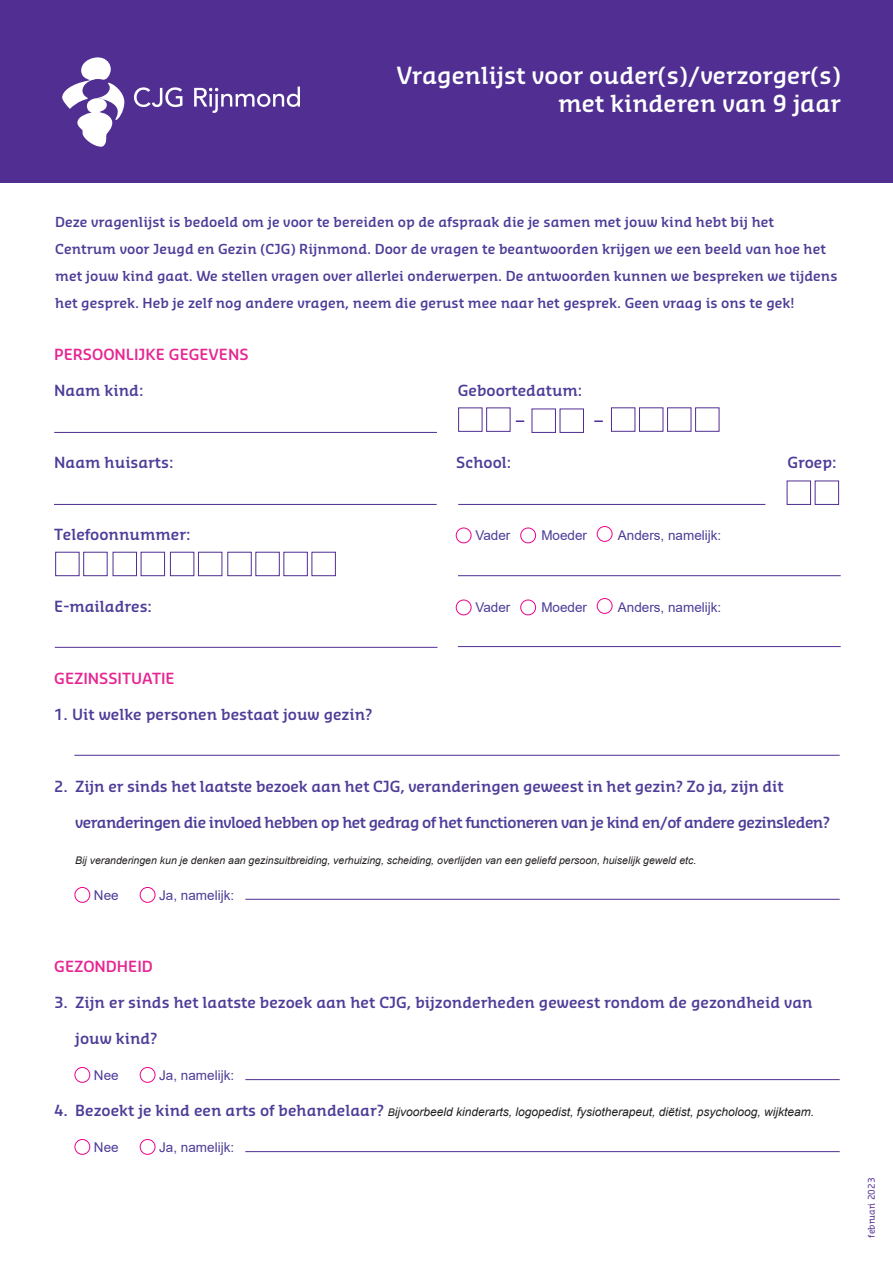
<style>
.page{position:relative;width:893px;height:1263px;background:#fff}
.page>*{position:absolute;margin:0;border:0;box-sizing:border-box;transform-origin:0 0}
.titel{font:600 23.1px/27.8px "Sansa Slab Pro";color:#fff;text-align:right}
.Vragen{font:600 15px "Sansa Slab Pro";color:#4e3c98}
.Vragen-2{font:600 15px "Sansa Slab Pro";letter-spacing:-.04em;color:#4e3c98}
.t1{font:600 15px "Sansa Slab Pro";color:#e72592}
.criteria{font:600 15px "Sansa Slab Pro";color:#4e3c98}
.Alineastijl_5{font:600 13.5px/27px "Sansa Slab Pro";color:#4e3c98}
.criteria-2{font:13.5px "Arial";color:#4e3c98}
.Vragen-3{font:italic 12px "Arial";color:#231f20}
.Alineastijl_3{font:italic 10.5px "Arial";color:#231f20}
.t2{font:9px "Sansa Slab Pro";color:#502e92}
.s1{font-family:"Sansa Slab Pro";font-weight:600;font-style:normal;font-size:15px;color:#4e3c98}
.s2{font-size:10.5px}
</style>
<div class="page">
<div style="left:0;top:0;width:893px;height:182px;background:#502e92"></div>
<svg style="left:134px;top:87px;width:48px;height:20px"></svg>
<svg style="left:194px;top:87px;width:106px;height:26px"></svg>
<svg style="left:62px;top:57px;width:62px;height:90px"></svg>
<div style="left:75px;top:887px;width:15px;height:16px;border:1px solid #ed028c;border-radius:50%"></div>
<div style="left:140px;top:887px;width:15px;height:16px;border:1px solid #ed028c;border-radius:50%"></div>
<div style="left:75px;top:1067px;width:15px;height:16px;border:1px solid #ed028c;border-radius:50%"></div>
<div style="left:140px;top:1067px;width:15px;height:16px;border:1px solid #ed028c;border-radius:50%"></div>
<div style="left:75px;top:1139px;width:15px;height:16px;border:1px solid #ed028c;border-radius:50%"></div>
<div style="left:140px;top:1139px;width:15px;height:16px;border:1px solid #ed028c;border-radius:50%"></div>
<div style="left:456px;top:528px;width:15px;height:15px;border:1px solid #ed028c;border-radius:50%"></div>
<div style="left:520px;top:528px;width:16px;height:15px;border:1px solid #ed028c;border-radius:50%"></div>
<div style="left:597px;top:526px;width:15px;height:16px;border:1px solid #ed028c;border-radius:50%"></div>
<div style="left:456px;top:600px;width:15px;height:15px;border:1px solid #ed028c;border-radius:50%"></div>
<div style="left:520px;top:600px;width:16px;height:15px;border:1px solid #ed028c;border-radius:50%"></div>
<div style="left:597px;top:598px;width:15px;height:16px;border:1px solid #ed028c;border-radius:50%"></div>
<hr style="left:54px;top:432px;width:383px;height:1px;background:#502e92">
<hr style="left:54px;top:504px;width:383px;height:1px;background:#502e92">
<hr style="left:458px;top:504px;width:307px;height:1px;background:#502e92">
<hr style="left:55px;top:647px;width:382px;height:1px;background:#502e92">
<hr style="left:458px;top:646px;width:383px;height:1px;background:#502e92">
<hr style="left:458px;top:575px;width:383px;height:1px;background:#502e92">
<hr style="left:245px;top:899px;width:595px;height:1px;background:#502e92">
<hr style="left:245px;top:1079px;width:595px;height:1px;background:#502e92">
<hr style="left:245px;top:1151px;width:595px;height:1px;background:#502e92">
<hr style="left:74px;top:755px;width:766px;height:1px;background:#502e92">
<div style="left:55px;top:552px;width:25px;height:24px;border:1px solid #502e92"></div>
<div style="left:170px;top:552px;width:24px;height:24px;border:1px solid #502e92"></div>
<div style="left:113px;top:552px;width:24px;height:24px;border:1px solid #502e92"></div>
<div style="left:227px;top:552px;width:25px;height:24px;border:1px solid #502e92"></div>
<div style="left:283px;top:552px;width:25px;height:24px;border:1px solid #502e92"></div>
<div style="left:83px;top:552px;width:25px;height:24px;border:1px solid #502e92"></div>
<div style="left:198px;top:552px;width:24px;height:24px;border:1px solid #502e92"></div>
<div style="left:141px;top:552px;width:24px;height:24px;border:1px solid #502e92"></div>
<div style="left:255px;top:552px;width:25px;height:24px;border:1px solid #502e92"></div>
<div style="left:312px;top:552px;width:24px;height:24px;border:1px solid #502e92"></div>
<div style="left:458px;top:407px;width:24px;height:25px;border:1px solid #502e92"></div>
<div style="left:532px;top:409px;width:24px;height:24px;border:1px solid #502e92"></div>
<div style="left:611px;top:407px;width:24px;height:25px;border:1px solid #502e92"></div>
<div style="left:667px;top:407px;width:24px;height:25px;border:1px solid #502e92"></div>
<div style="left:486px;top:407px;width:24px;height:25px;border:1px solid #502e92"></div>
<div style="left:560px;top:409px;width:24px;height:24px;border:1px solid #502e92"></div>
<div style="left:639px;top:407px;width:24px;height:25px;border:1px solid #502e92"></div>
<div style="left:695px;top:407px;width:24px;height:25px;border:1px solid #502e92"></div>
<svg style="left:516px;top:420px;width:8px;height:2px"></svg>
<svg style="left:594px;top:420px;width:9px;height:2px"></svg>
<div style="left:787px;top:481px;width:24px;height:24px;border:1px solid #502e92"></div>
<div style="left:815px;top:481px;width:24px;height:24px;border:1px solid #502e92"></div>
<h1 class="titel" style="left:397px;top:61px;width:446px">Vragenlijst voor ouder(s)/verzorger(s) met kinderen van 9 jaar</h1>
<p class="Alineastijl_5" style="left:55px;top:208px;width:720px">Deze vragenlijst is bedoeld om je voor te bereiden op de afspraak die je samen met jouw kind hebt bij het</p>
<p class="Alineastijl_5" style="left:55px;top:235px;width:784px">Centrum voor Jeugd en Gezin (CJG) Rijnmond. Door de vragen te beantwoorden krijgen we een beeld van hoe het met jouw kind gaat. We stellen vragen over allerlei onderwerpen. De antwoorden kunnen we bespreken we tijdens het gesprek. Heb je zelf nog andere vragen, neem die gerust mee naar het gesprek. Geen vraag is ons te gek!</p>
<p class="t1" style="left:54px;top:345px;width:196px">PERSOONLIJKE GEGEVENS</p>
<p class="Vragen" style="left:54px;top:381px;width:91px">Naam kind:</p>
<p class="Vragen" style="left:458px;top:381px;width:126px">Geboortedatum:</p>
<p class="Vragen" style="left:54px;top:453px;width:121px">Naam huisarts:</p>
<p class="Vragen" style="left:456px;top:453px;width:56px">School:</p>
<p class="Vragen" style="left:787px;top:453px;width:51px">Groep:</p>
<p class="Vragen" style="left:54px;top:525px;width:138px">Telefoonnummer:</p>
<p class="criteria" style="left:54px;top:597px;width:99px">E-mailadres:</p>
<p class="t1" style="left:54px;top:669px;width:122px">GEZINSSITUATIE</p>
<p class="Vragen" style="left:54px;top:705px;width:320px">1. Uit welke personen bestaat jouw gezin?</p>
<p class="criteria-2" style="left:475px;top:526px;width:37px">Vader</p>
<p class="criteria-2" style="left:541px;top:526px;width:47px">Moeder</p>
<p class="criteria-2" style="left:618px;top:526px;width:105px">Anders, namelijk:</p>
<p class="criteria-2" style="left:475px;top:598px;width:37px">Vader</p>
<p class="criteria-2" style="left:541px;top:598px;width:47px">Moeder</p>
<p class="criteria-2" style="left:618px;top:598px;width:105px">Anders, namelijk:</p>
<p class="Vragen" style="left:54px;top:777px;width:731px">2. Zijn er sinds het laatste bezoek aan het CJG, veranderingen geweest in het gezin? Zo ja, zijn dit</p>
<p class="Vragen-2" style="left:75px;top:813px;width:756px">veranderingen die invloed hebben op het gedrag of het functioneren van je kind en/of andere gezinsleden?</p>
<p class="Alineastijl_3" style="left:75px;top:854px;width:622px">Bij veranderingen kun je denken aan gezinsuitbreiding, verhuizing, scheiding, overlijden van een geliefd persoon, huiselijk geweld etc.</p>
<p class="criteria-2" style="left:94px;top:886px;width:26px">Nee</p>
<p class="criteria-2" style="left:159px;top:886px;width:77px">Ja, namelijk:</p>
<p class="t1" style="left:54px;top:957px;width:100px">GEZONDHEID</p>
<p class="Vragen" style="left:54px;top:993px;width:760px">3. Zijn er sinds het laatste bezoek aan het CJG, bijzonderheden geweest rondom de gezondheid van</p>
<p class="Vragen" style="left:75px;top:1029px;width:84px">jouw kind?</p>
<p class="criteria-2" style="left:94px;top:1066px;width:26px">Nee</p>
<p class="criteria-2" style="left:159px;top:1066px;width:77px">Ja, namelijk:</p>
<p class="Vragen-3" style="left:54px;top:1104px;width:761px"><span class="s1">4. Bezoekt je kind een arts of behandelaar?</span> <span class="s2">B</span>ijvoorbeeld kinderarts, logopedist, fysiotherapeut, diëtist, psycholoog, wijkteam.</p>
<p class="criteria-2" style="left:94px;top:1138px;width:26px">Nee</p>
<p class="criteria-2" style="left:159px;top:1138px;width:77px">Ja, namelijk:</p>
<p class="t2" style="left:865px;top:1237px;width:61px;rotate:-90deg">februari 2023</p>
</div>
